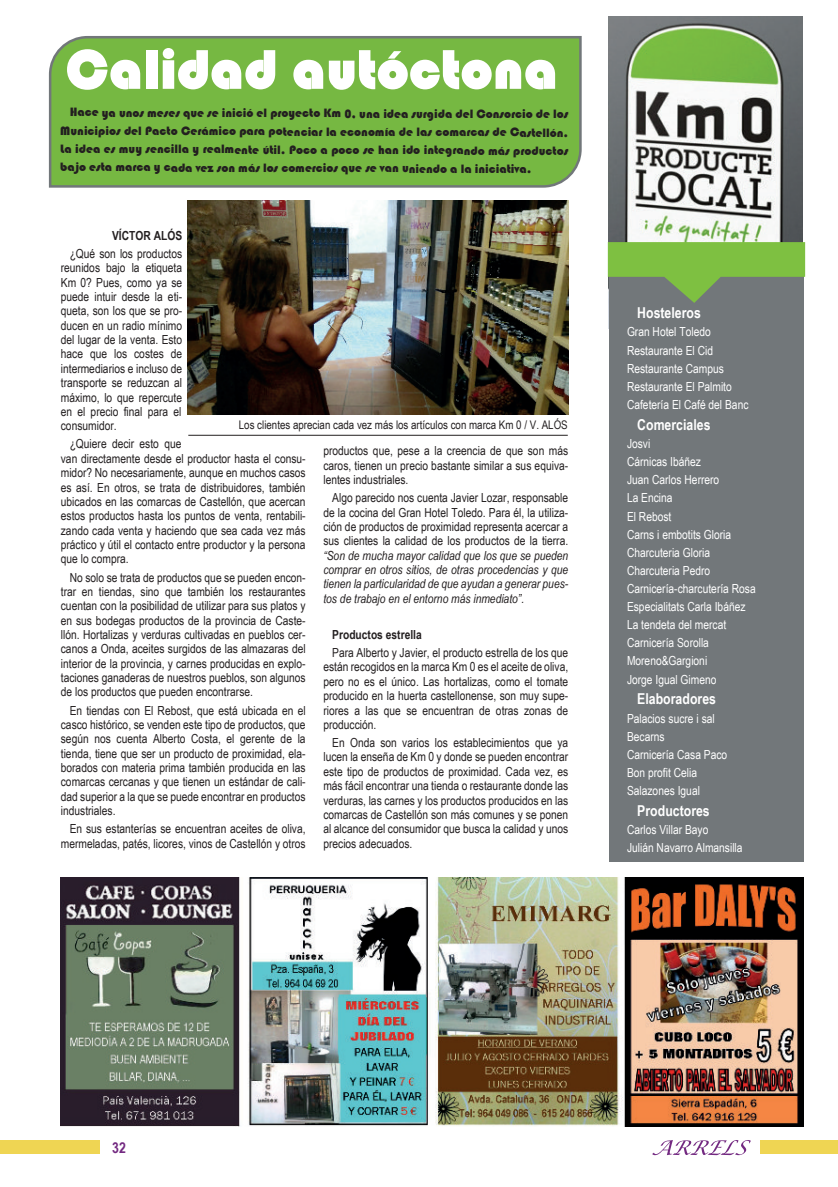
<style>
.page{position:relative;width:838px;height:1187px;background:#fff}
.page>*{position:absolute;margin:0;border:0;box-sizing:border-box;transform-origin:0 0}
.t1{font:700 15px "Arial Narrow";color:#fff}
.t2{font:700 15px "Arial Narrow";color:#732981}
.t3{font:12.5px/14.4px "Arial Narrow";color:#231f20;text-align:justify}
.t4{font:12.5px/18.1px "Arial Narrow";color:#fff}
.t5{font:12.5px/18.2px "Bauhaus 93";letter-spacing:-.005em;color:#231f20;text-align:justify}
.t6{font:italic 12.5px/14.4px "Arial Narrow";color:#231f20;text-align:justify}
.t7{font:700 12.5px "Arial Narrow";color:#231f20}
.t8{font:11.88px "Arial Narrow";color:#231f20}
</style>
<div class="page">
<div style="left:0;top:1140px;width:100px;height:14px;background:#efd553"></div>
<svg style="left:652px;top:1140px;width:99px;height:15px"></svg>
<div style="left:759px;top:1140px;width:79px;height:14px;background:#efd553"></div>
<svg style="left:48px;top:36px;width:534px;height:152px;background:#78b548"></svg>
<svg style="left:67px;top:49px;width:73px;height:41px"></svg>
<div style="left:146px;top:50px;width:11px;height:39px;background:#fff"></div>
<svg style="left:163px;top:48px;width:112px;height:41px"></svg>
<svg style="left:293px;top:60px;width:30px;height:29px"></svg>
<svg style="left:329px;top:50px;width:226px;height:40px"></svg>
<img style="left:608px;top:17px;width:194px;height:311px">
<div style="left:609px;top:275px;width:195px;height:586px;background:#72777a"></div>
<svg style="left:608px;top:242px;width:197px;height:61px"></svg>
<img style="left:188px;top:201px;width:380px;height:214px">
<hr style="left:188px;top:435px;width:380px;height:1px;background:#231f20">
<img style="left:60px;top:877px;width:743px;height:250px">
<p class="t5" style="left:60px;top:104px;width:510px;text-indent:10px">Hace ya unos meses que se inició el proyecto Km 0, una idea surgida del Consorcio de los Municipios del Pacto Cerámico para potenciar la economía de las comarcas de Castellón.<br>La idea es muy sencilla y realmente útil. Poco a poco se han ido integrando más productos bajo esta marca y cada vez son más los comercios que se van uniendo a la iniciativa.</p>
<p class="t7" style="left:112px;top:231px;width:72px">VÍCTOR ALÓS</p>
<p class="t3" style="left:61px;top:247px;width:123px;text-indent:9px">¿Qué son los productos reunidos bajo la etiqueta Km 0? Pues, como ya se puede intuir desde la eti&shy;queta, son los que se pro&shy;ducen en un radio mínimo del lugar de la venta. Esto hace que los costes de intermediarios e incluso de transporte se reduzcan al máximo, lo que repercute en el precio final para el consumidor.</p>
<p class="t3" style="left:61px;top:438px;width:246px;text-align:left;text-indent:9px">¿Quiere decir esto que<br>van directamente desde el productor hasta el consu&shy;midor? No necesariamente, aunque en muchos casos es así. En otros, se trata de distribuidores, también ubicados en las comarcas de Castellón, que acercan estos productos hasta los puntos de venta, rentabili&shy;zando cada venta y haciendo que sea cada vez más práctico y útil el contacto entre productor y la persona que lo compra.</p>
<p class="t3" style="left:61px;top:571px;width:246px;text-indent:9px">No solo se trata de productos que se pueden encon&shy;trar en tiendas, sino que también los restaurantes cuentan con la posibilidad de utilizar para sus platos y en sus bodegas productos de la provincia de Caste&shy;llón. Hortalizas y verduras cultivadas en pueblos cer&shy;canos a Onda, aceites surgidos de las almazaras del interior de la provincia, y carnes producidas en explo&shy;taciones ganaderas de nuestros pueblos, son algunos de los productos que pueden encontrarse.</p>
<p class="t3" style="left:61px;top:704px;width:246px;text-indent:9px">En tiendas con El Rebost, que está ubicada en el casco histórico, se venden este tipo de productos, que según nos cuenta Alberto Costa, el gerente de la tienda, tiene que ser un producto de proximidad, ela&shy;borados con materia prima también producida en las comarcas cercanas y que tienen un estándar de cali&shy;dad superior a la que se puede encontrar en productos industriales.</p>
<p class="t3" style="left:61px;top:823px;width:246px;text-align:right">En sus estanterías se encuentran aceites de oliva, mermeladas, patés, licores, vinos de Castellón y otros</p>
<p class="t8" style="left:239px;top:421px;width:330px">Los clientes aprecian cada vez más los artículos con marca Km 0 / V. ALÓS</p>
<p class="t3" style="left:323px;top:445px;width:246px">productos que, pese a la creencia de que son más caros, tienen un precio bastante similar a sus equiva&shy;lentes industriales.</p>
<p class="t3" style="left:323px;top:492px;width:246px;text-indent:9px">Algo parecido nos cuenta Javier Lozar, responsable de la cocina del Gran Hotel Toledo. Para él, la utiliza&shy;ción de productos de proximidad representa acercar a sus clientes la calidad de los productos de la tierra.</p>
<p class="t6" style="left:323px;top:549px;width:246px">“Son de mucha mayor calidad que los que se pueden comprar en otros sitios, de otras procedencias y que tienen la particularidad de que ayudan a generar pues&shy;tos de trabajo en el entorno más inmediato”.</p>
<p class="t7" style="left:332px;top:630px;width:91px">Productos estrella</p>
<p class="t3" style="left:323px;top:647px;width:246px;text-indent:9px">Para Alberto y Javier, el producto estrella de los que están recogidos en la marca Km 0 es el aceite de oliva, pero no es el único. Las hortalizas, como el tomate producido en la huerta castellonense, son muy supe&shy;riores a las que se encuentran de otras zonas de producción.</p>
<p class="t3" style="left:323px;top:737px;width:246px;text-indent:9px">En Onda son varios los establecimientos que ya lucen la enseña de Km 0 y donde se pueden encontrar este tipo de productos de proximidad. Cada vez, es más fácil encontrar una tienda o restaurante donde las verduras, las carnes y los productos producidos en las comarcas de Castellón son más comunes y se ponen al alcance del consumidor que busca la calidad y unos precios adecuados.</p>
<p class="t1" style="left:637px;top:307px;width:65px">Hosteleros</p>
<p class="t4" style="left:627px;top:324px;width:123px">Gran Hotel Toledo<br>Restaurante El Cid<br>Restaurante Campus<br>Restaurante El Palmito<br>Cafetería El Café del Banc</p>
<p class="t1" style="left:637px;top:419px;width:75px">Comerciales</p>
<p class="t4" style="left:627px;top:436px;width:130px">Josvi<br>Cárnicas Ibáñez<br>Juan Carlos Herrero<br>La Encina<br>El Rebost<br>Carns i embotits Gloria<br>Charcuteria Gloria<br>Charcuteria Pedro<br>Carnicería-charcutería Rosa<br>Especialitats Carla Ibáñez<br>La tendeta del mercat<br>Carnicería Sorolla<br>Moreno&amp;Gargioni<br>Jorge Igual Gimeno</p>
<p class="t1" style="left:637px;top:693px;width:80px">Elaboradores</p>
<p class="t4" style="left:627px;top:710px;width:102px">Palacios sucre i sal<br>Becarns<br>Carnicería Casa Paco<br>Bon profit Celia<br>Salazones Igual</p>
<p class="t1" style="left:637px;top:805px;width:74px">Productores</p>
<p class="t4" style="left:627px;top:822px;width:117px">Carlos Villar Bayo<br>Julián Navarro Almansilla</p>
<p class="t2" style="left:112px;top:1142px;width:15px">32</p>
</div>
